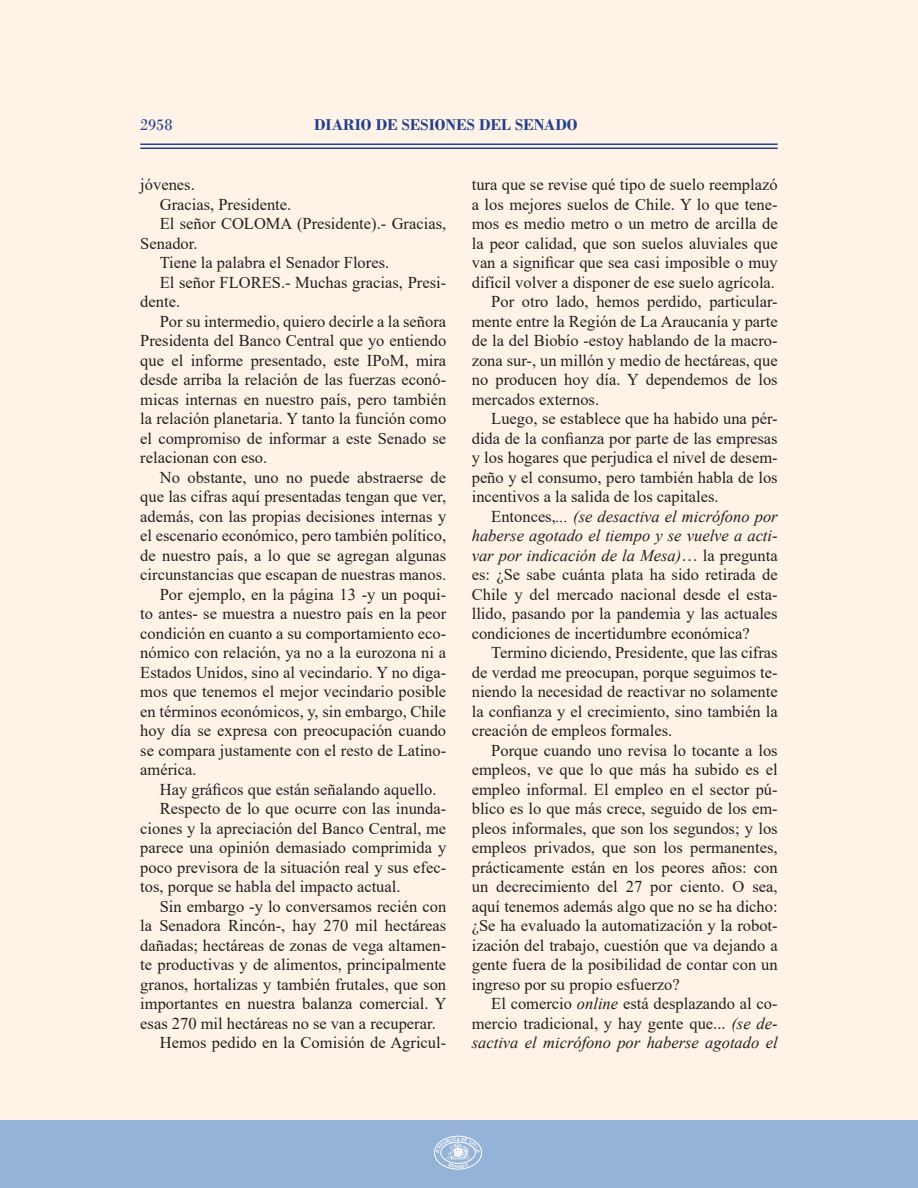
<style>
.page{position:relative;width:918px;height:1188px;background:#fff}
.page>*{position:absolute;margin:0;border:0;box-sizing:border-box;transform-origin:0 0}
.Párrafo_Texto_Sesión{font:16.5px/19.5px "Times New Roman";color:#231f20;text-align:justify}
.t1{font:700 16.5px "Bodoni";color:#253f8e}
.t2{font:16.5px "Bodoni";color:#253f8e}
.t3{font:700 4.5px "Arial";color:#fff}
.s1{font-style:italic}
</style>
<div class="page">
<div style="left:0;top:1120px;width:918px;height:68px;background:#95b3d7"></div>
<div style="left:434px;top:1136px;width:48px;height:33px;border:1px solid #fff;border-radius:50%"></div>
<hr style="left:140px;top:148px;width:638px;height:1px;background:#253f8e">
<hr style="left:140px;top:144px;width:638px;height:1px;background:#253f8e">
<svg style="left:436px;top:1137px;width:44px;height:31px"></svg>
<p class="t2" style="left:140px;top:115px;width:34px">2958</p>
<p class="t1" style="left:314px;top:114px;width:265px">DIARIO DE SESIONES DEL SENADO</p>
<p class="Párrafo_Texto_Sesión" style="left:140px;top:174px;width:56px">jóvenes.</p>
<p class="Párrafo_Texto_Sesión" style="left:160px;top:194px;width:133px">Gracias, Presidente.</p>
<p class="Párrafo_Texto_Sesión" style="left:140px;top:213px;width:307px;text-indent:20px">El señor COLOMA (Presidente).- Gracias,<br>Senador.</p>
<p class="Párrafo_Texto_Sesión" style="left:160px;top:252px;width:231px">Tiene la palabra el Senador Flores.</p>
<p class="Párrafo_Texto_Sesión" style="left:140px;top:272px;width:307px;text-indent:20px">El señor FLORES.- Muchas gracias, Presi&shy;dente.</p>
<p class="Párrafo_Texto_Sesión" style="left:140px;top:311px;width:307px;text-indent:20px">Por su intermedio, quiero decirle a la señora Presidenta del Banco Central que yo entiendo que el informe presentado, este IPoM, mira desde arriba la relación de las fuerzas econó&shy;micas internas en nuestro país, pero también la relación planetaria. Y tanto la función como el compromiso de informar a este Senado se relacionan con eso.</p>
<p class="Párrafo_Texto_Sesión" style="left:140px;top:467px;width:307px;text-indent:20px">No obstante, uno no puede abstraerse de que las cifras aquí presentadas tengan que ver, además, con las propias decisiones internas y el escenario económico, pero también político, de nuestro país, a lo que se agregan algunas circunstancias que escapan de nuestras manos.</p>
<p class="Párrafo_Texto_Sesión" style="left:140px;top:584px;width:307px;text-indent:20px">Por ejemplo, en la página 13 -y un poqui&shy;to antes- se muestra a nuestro país en la peor condición en cuanto a su comportamiento eco&shy;nómico con relación, ya no a la eurozona ni a Estados Unidos, sino al vecindario. Y no diga&shy;mos que tenemos el mejor vecindario posible en términos económicos, y, sin embargo, Chile hoy día se expresa con preocupación cuando se compara justamente con el resto de Latino&shy;américa.</p>
<p class="Párrafo_Texto_Sesión" style="left:160px;top:779px;width:278px">Hay gráficos que están señalando aquello.</p>
<p class="Párrafo_Texto_Sesión" style="left:140px;top:798px;width:307px;text-indent:20px">Respecto de lo que ocurre con las inunda&shy;ciones y la apreciación del Banco Central, me parece una opinión demasiado comprimida y poco previsora de la situación real y sus efec&shy;tos, porque se habla del impacto actual.</p>
<p class="Párrafo_Texto_Sesión" style="left:140px;top:896px;width:308px;text-indent:20px">Sin embargo -y lo conversamos recién con la Senadora Rincón-, hay 270 mil hectáreas dañadas; hectáreas de zonas de vega altamen&shy;te productivas y de alimentos, principalmente granos, hortalizas y también frutales, que son importantes en nuestra balanza comercial. Y esas 270 mil hectáreas no se van a recuperar.</p>
<p class="Párrafo_Texto_Sesión" style="left:160px;top:1032px;width:288px">Hemos pedido en la Comisión de Agricul-</p>
<p class="Párrafo_Texto_Sesión" style="left:472px;top:174px;width:307px">tura que se revise qué tipo de suelo reemplazó a los mejores suelos de Chile. Y lo que tene&shy;mos es medio metro o un metro de arcilla de la peor calidad, que son suelos aluviales que van a significar que sea casi imposible o muy difícil volver a disponer de ese suelo agrícola.</p>
<p class="Párrafo_Texto_Sesión" style="left:472px;top:291px;width:307px;text-indent:20px">Por otro lado, hemos perdido, particular&shy;mente entre la Región de La Araucanía y parte de la del Biobío -estoy hablando de la macro&shy;zona sur-, un millón y medio de hectáreas, que no producen hoy día. Y dependemos de los mercados externos.</p>
<p class="Párrafo_Texto_Sesión" style="left:472px;top:408px;width:307px;text-indent:20px">Luego, se establece que ha habido una pér&shy;dida de la confianza por parte de las empresas y los hogares que perjudica el nivel de desem&shy;peño y el consumo, pero también habla de los incentivos a la salida de los capitales.</p>
<p class="Párrafo_Texto_Sesión" style="left:472px;top:506px;width:307px;text-indent:20px">Entonces,<span class="s1">... (se desactiva el micrófono por haberse agotado el tiempo y se vuelve a acti&shy;var por indicación de la Mesa)</span>… la pregunta es: ¿Se sabe cuánta plata ha sido retirada de Chile y del mercado nacional desde el esta&shy;llido, pasando por la pandemia y las actuales condiciones de incertidumbre económica?</p>
<p class="Párrafo_Texto_Sesión" style="left:472px;top:642px;width:307px;text-indent:20px">Termino diciendo, Presidente, que las cifras de verdad me preocupan, porque seguimos te&shy;niendo la necesidad de reactivar no solamente la confianza y el crecimiento, sino también la creación de empleos formales.</p>
<p class="Párrafo_Texto_Sesión" style="left:472px;top:740px;width:307px;text-indent:20px">Porque cuando uno revisa lo tocante a los empleos, ve que lo que más ha subido es el empleo informal. El empleo en el sector pú&shy;blico es lo que más crece, seguido de los em&shy;pleos informales, que son los segundos; y los empleos privados, que son los permanentes, prácticamente están en los peores años: con un decrecimiento del 27 por ciento. O sea, aquí tenemos además algo que no se ha dicho: ¿Se ha evaluado la automatización y la robot&shy;ización del trabajo, cuestión que va dejando a gente fuera de la posibilidad de contar con un ingreso por su propio esfuerzo?</p>
<p class="Párrafo_Texto_Sesión" style="left:472px;top:993px;width:307px;text-indent:19px">El comercio <span class="s1">online</span> está desplazando al co&shy;mercio tradicional, y hay gente que... <span class="s1">(se de&shy;sactiva el micrófono por haberse agotado el</span></p>
<p class="t3" style="left:457px;top:1136px;width:5px">A</p>
</div>
